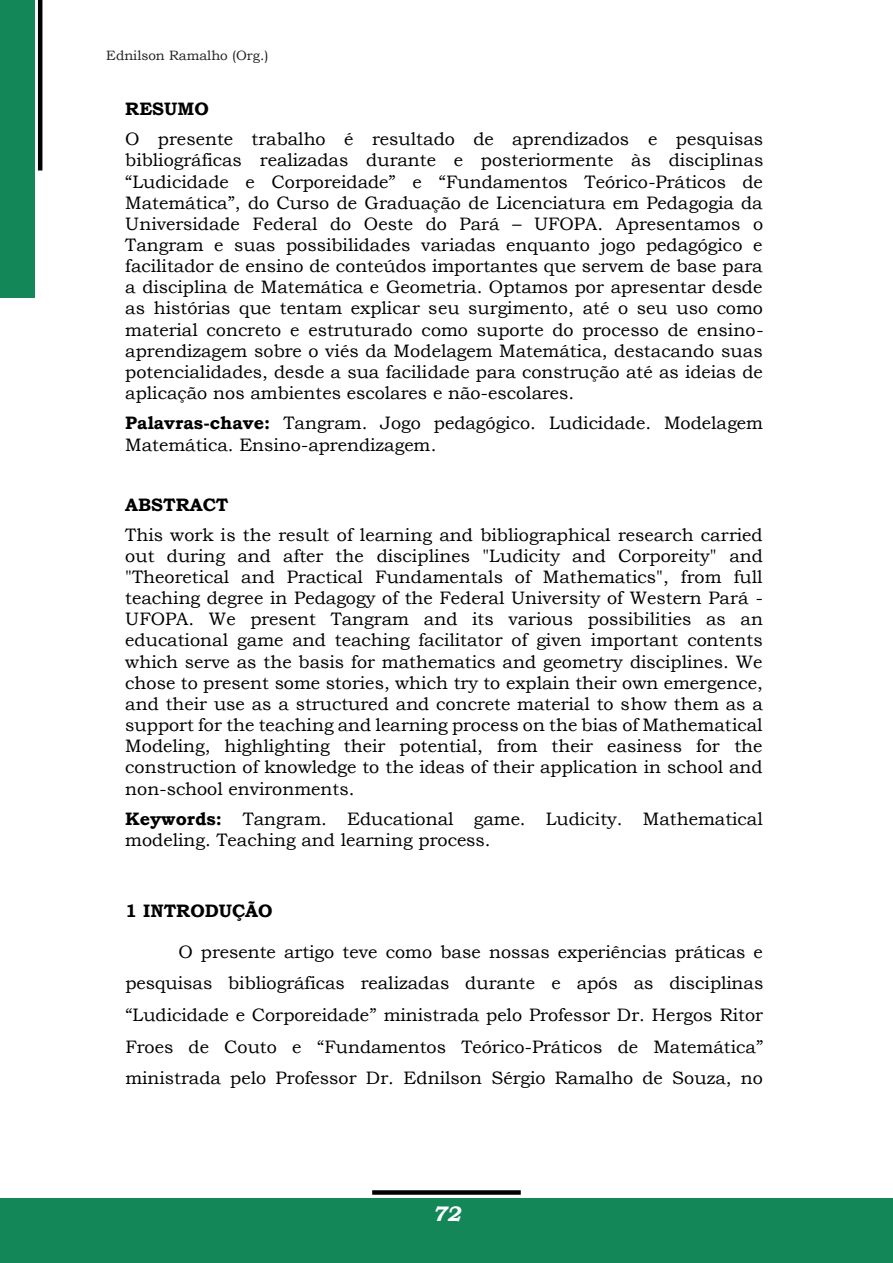
<style>
.page{position:relative;width:893px;height:1263px;background:#fff}
.page>*{position:absolute;margin:0;border:0;box-sizing:border-box;transform-origin:0 0}
.t1{font:italic 700 21px "Bookman Old Style";color:#fff}
.t2{font:18px/21.1px "Bookman Old Style";color:#000;text-align:justify}
.t3{font:700 18px "Bookman Old Style";color:#000}
.t4{font:13.5px "Bookman Old Style";color:#231f20}
.s1{font-weight:700}
</style>
<div class="page">
<div style="left:0;top:1199px;width:893px;height:64px;background:#148759"></div>
<div style="left:0;top:0;width:34px;height:298px;background:#148759"></div>
<hr style="left:38px;top:0;width:4px;height:171px;background:#000">
<div style="left:372px;top:1190px;width:149px;height:5px;background:#000"></div>
<p class="t4" style="left:106px;top:46px;width:164px">Ednilson Ramalho (Org.)</p>
<p class="t3" style="left:125px;top:96px;width:85px">RESUMO</p>
<p class="t2" style="left:125px;top:129px;width:640px">O presente trabalho é resultado de aprendizados e pesquisas bibliográficas realizadas durante e posteriormente às disciplinas “Ludicidade e Corporeidade” e “Fundamentos Teórico-Práticos de Matemática”, do Curso de Graduação de Licenciatura em Pedagogia da Universidade Federal do Oeste do Pará – UFOPA. Apresentamos o Tangram e suas possibilidades variadas enquanto jogo pedagógico e facilitador de ensino de conteúdos importantes que servem de base para a disciplina de Matemática e Geometria. Optamos por apresentar desde as histórias que tentam explicar seu surgimento, até o seu uso como material concreto e estruturado como suporte do processo de ensino&shy;aprendizagem sobre o viés da Modelagem Matemática, destacando suas potencialidades, desde a sua facilidade para construção até as ideias de aplicação nos ambientes escolares e não-escolares.</p>
<p class="t2" style="left:125px;top:413px;width:639px"><span class="s1">Palavras-chave:</span> Tangram. Jogo pedagógico. Ludicidade. Modelagem<br>Matemática. Ensino-aprendizagem.</p>
<p class="t3" style="left:125px;top:492px;width:105px">ABSTRACT</p>
<p class="t2" style="left:125px;top:524px;width:639px">This work is the result of learning and bibliographical research carried out during and after the disciplines "Ludicity and Corporeity" and "Theoretical and Practical Fundamentals of Mathematics", from full teaching degree in Pedagogy of the Federal University of Western Pará - UFOPA. We present Tangram and its various possibilities as an educational game and teaching facilitator of given important contents which serve as the basis for mathematics and geometry disciplines. We chose to present some stories, which try to explain their own emergence, and their use as a structured and concrete material to show them as a support for the teaching and learning process on the bias of Mathematical Modeling, highlighting their potential, from their easiness for the construction of knowledge to the ideas of their application in school and non-school environments.</p>
<p class="t2" style="left:125px;top:808px;width:639px"><span class="s1">Keywords:</span> Tangram. Educational game. Ludicity. Mathematical modeling. Teaching and learning process.</p>
<p class="t3" style="left:125px;top:897px;width:149px">1 INTRODUÇÃO</p>
<p class="t2" style="left:125px;top:935px;width:640px;line-height:31.8px;text-indent:53px">O presente artigo teve como base nossas experiências práticas e pesquisas bibliográficas realizadas durante e após as disciplinas “Ludicidade e Corporeidade” ministrada pelo Professor Dr. Hergos Ritor Froes de Couto e “Fundamentos Teórico-Práticos de Matemática” ministrada pelo Professor Dr. Ednilson Sérgio Ramalho de Souza, no</p>
<p class="t1" style="left:432px;top:1198px;width:30px">72</p>
</div>
